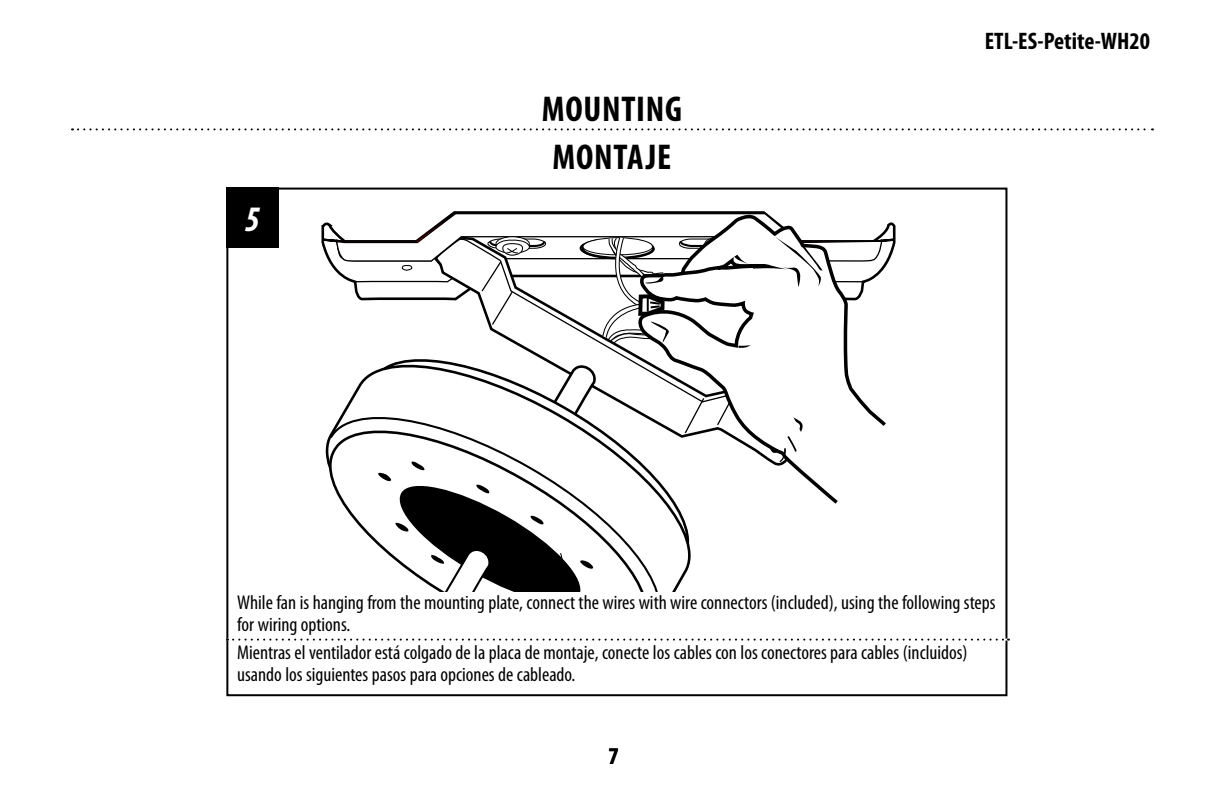
<style>
.page{position:relative;width:1224px;height:792px;background:#fff}
.page>*{position:absolute;margin:0;border:0;box-sizing:border-box;transform-origin:0 0}
.t1{font:700 condensed 36px/48px "Myriad Pro";letter-spacing:.02em;color:#000;text-align:center}
.t2{font:italic 700 condensed 36px "Myriad Pro";color:#fff}
.t3{font:700 condensed 24px "Myriad Pro";color:#000}
.t4{font:condensed 20px/22px "Myriad Pro";color:#000}
</style>
<div class="page">
<div style="left:226px;top:188px;width:53px;height:60px;background:#000"></div>
<svg style="left:348px;top:350px;width:343px;height:241px"></svg>
<svg style="left:328px;top:402px;width:348px;height:190px"></svg>
<svg style="left:378px;top:461px;width:228px;height:131px"></svg>
<svg style="left:676px;top:211px;width:210px;height:215px"></svg>
<svg style="left:633px;top:348px;width:207px;height:158px"></svg>
<svg style="left:769px;top:429px;width:29px;height:28px"></svg>
<svg style="left:322px;top:212px;width:574px;height:136px"></svg>
<svg style="left:227px;top:639px;width:782px;height:2px"></svg>
<svg style="left:72px;top:128px;width:1081px;height:2px"></svg>
<h1 class="t2" style="left:245px;top:197px;width:17px">5</h1>
<h1 class="t1" style="left:542px;top:84px;width:142px">MOUNTING<br>MONTAJE</h1>
<p class="t3" style="left:985px;top:26px;width:167px">ETL-ES-Petite-WH20</p>
<p class="t4" style="left:237px;top:591px;width:760px">While fan is hanging from the mounting plate, connect the wires with wire connectors (included), using the following steps for wiring options.</p>
<p class="t4" style="left:237px;top:641px;width:732px">Mientras el ventilador está colgado de la placa de montaje, conecte los cables con los conectores para cables (incluidos) usando los siguientes pasos para opciones de cableado.</p>
<p class="t3" style="left:609px;top:741px;width:12px">7</p>
</div>
